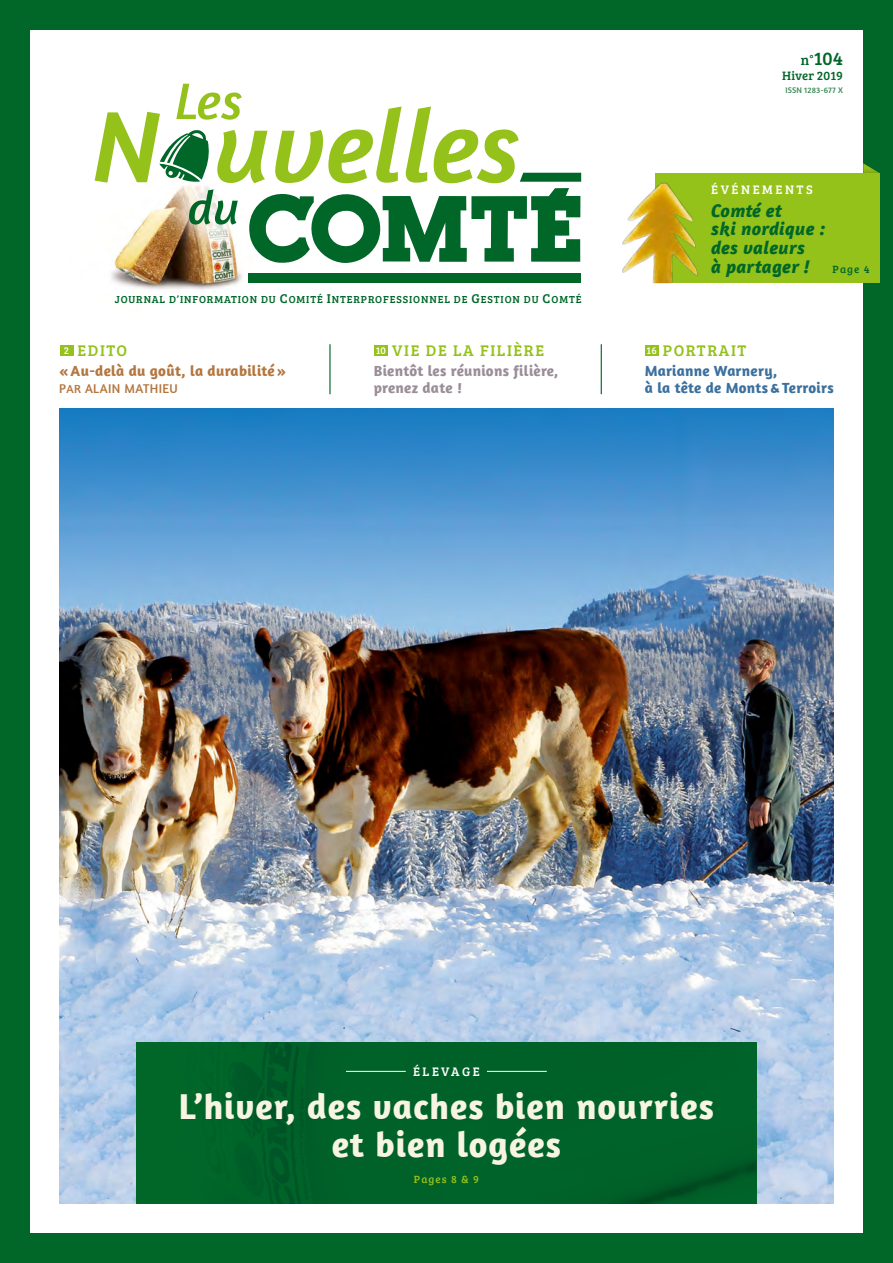
<style>
.page{position:relative;width:893px;height:1263px;background:#fff}
.page>*{position:absolute;margin:0;border:0;box-sizing:border-box;transform-origin:0 0}
.t1{font:700 36px "Amaranth";letter-spacing:.03em;color:#f7f4e2}
.t2{font:18.9px "Bree Serif";color:#006729}
.t3{font:italic 700 18.75px "Amaranth";letter-spacing:.02em;color:#006729}
.t4{font:15.9px "Bree Serif";letter-spacing:.1em;color:#94c11a}
.t5{font:700 15px "Amaranth";letter-spacing:.02em;color:#3b709d}
.t6{font:700 15px "Amaranth";letter-spacing:.02em;color:#9a8d97}
.t7{font:700 15px "Amaranth";letter-spacing:.02em;color:#b3763f}
.t8{font:13.05px "Amaranth";letter-spacing:.03em;color:#b3763f}
.t9{font:12.75px "Bree Serif";letter-spacing:.2em;color:#fff}
.t10{font:12.6px "Bree Serif";letter-spacing:.01em;color:#006729}
.t11{font:10.8px "Bree Serif";letter-spacing:.1em;color:#94c11a}
.t12{font:10.8px "Bree Serif";color:#006729}
.t13{font:10.5px "Bree Serif";letter-spacing:.085em;color:#006729}
.t14{font:10.2px "Bree Serif";color:#fff}
.TEXTE{font:8.4px "Amaranth";letter-spacing:.01em;color:#3a8a58}
.s1{font-size:14.1px}
.s2{font-size:13.05px}
.s3{font-size:12px}
</style>
<div class="page">
<img style="left:60px;top:408px;width:773px;height:795px">
<img style="left:94px;top:179px;width:167px;height:111px">
<div style="left:0;top:0;width:893px;height:30px;background:#006729"></div>
<div style="left:863px;top:0;width:30px;height:1263px;background:#006729"></div>
<div style="left:0;top:1233px;width:893px;height:30px;background:#006729"></div>
<hr style="left:601px;top:344px;width:1px;height:50px;background:#006729">
<div style="left:60px;top:345px;width:13px;height:11px;background:#94c11a"></div>
<div style="left:645px;top:345px;width:13px;height:11px;background:#94c11a"></div>
<div style="left:374px;top:345px;width:13px;height:11px;background:#94c11a"></div>
<div style="left:249px;top:274px;width:332px;height:9px;background:#006729"></div>
<svg style="left:95px;top:84px;width:486px;height:180px"></svg>
<svg style="left:863px;top:163px;width:16px;height:10px"></svg>
<div style="left:0;top:0;width:30px;height:1263px;background:#006729"></div>
<hr style="left:329px;top:344px;width:2px;height:50px;background:#006729">
<div style="left:655px;top:173px;width:225px;height:110px;background:#94c11a"></div>
<img style="left:622px;top:182px;width:76px;height:101px">
<div style="left:136px;top:1043px;width:621px;height:160px;background:#006228"></div>
<hr style="left:346px;top:1071px;width:60px;height:1px;background:#fff">
<hr style="left:487px;top:1071px;width:60px;height:1px;background:#fff">
<p class="t2" style="left:801px;top:44px;width:44px"><span class="s1">n°</span>104</p>
<p class="t10" style="left:782px;top:67px;width:62px">Hiver 2019</p>
<p class="TEXTE" style="left:785px;top:85px;width:59px">ISSN 1283-677 X</p>
<p class="t13" style="left:115px;top:292px;width:468px">JOURNAL D’INFORMATION DU <span class="s2">C</span>OMITÉ <span class="s2">I</span>NTERPROFESSIONNEL DE <span class="s2">G</span>ESTION DU <span class="s2">C</span>OMTÉ</p>
<p class="t9" style="left:711px;top:180px;width:103px">ÉVÉNEMENTS</p>
<p class="t3" style="left:711px;top:199px;width:72px">Comté et</p>
<p class="t3" style="left:711px;top:218px;width:116px">ski nordique :</p>
<p class="t3" style="left:711px;top:236px;width:95px">des valeurs</p>
<p class="t3" style="left:711px;top:255px;width:100px">à partager !</p>
<p class="t12" style="left:833px;top:261px;width:38px">Page 4</p>
<p class="t4" style="left:392px;top:339px;width:153px">VIE DE LA FILIÈRE</p>
<p class="t6" style="left:374px;top:361px;width:186px">Bientôt les réunions filière,</p>
<p class="t6" style="left:374px;top:378px;width:90px">prenez date !</p>
<p class="t4" style="left:78px;top:339px;width:51px">EDITO</p>
<p class="t7" style="left:59px;top:361px;width:229px">« Au-delà du goût, la durabilité »</p>
<p class="t8" style="left:59px;top:381px;width:120px">P<span class="s3">AR</span> ALAIN MATHIEU</p>
<p class="t14" style="left:64px;top:343px;width:7px">2</p>
<p class="t4" style="left:663px;top:339px;width:85px">PORTRAIT</p>
<p class="t5" style="left:645px;top:361px;width:134px">Marianne Warnery,</p>
<p class="t5" style="left:645px;top:378px;width:190px">à la tête de Monts &amp; Terroirs</p>
<p class="t14" style="left:376px;top:343px;width:12px">10</p>
<p class="t14" style="left:647px;top:343px;width:12px">16</p>
<p class="t9" style="left:413px;top:1062px;width:68px">ÉLEVAGE</p>
<p class="t1" style="left:179px;top:1084px;width:537px">L’hiver, des vaches bien nourries</p>
<p class="t1" style="left:332px;top:1122px;width:231px">et bien logées</p>
<p class="t11" style="left:414px;top:1171px;width:67px">Pages 8 &amp; 9</p>
</div>
